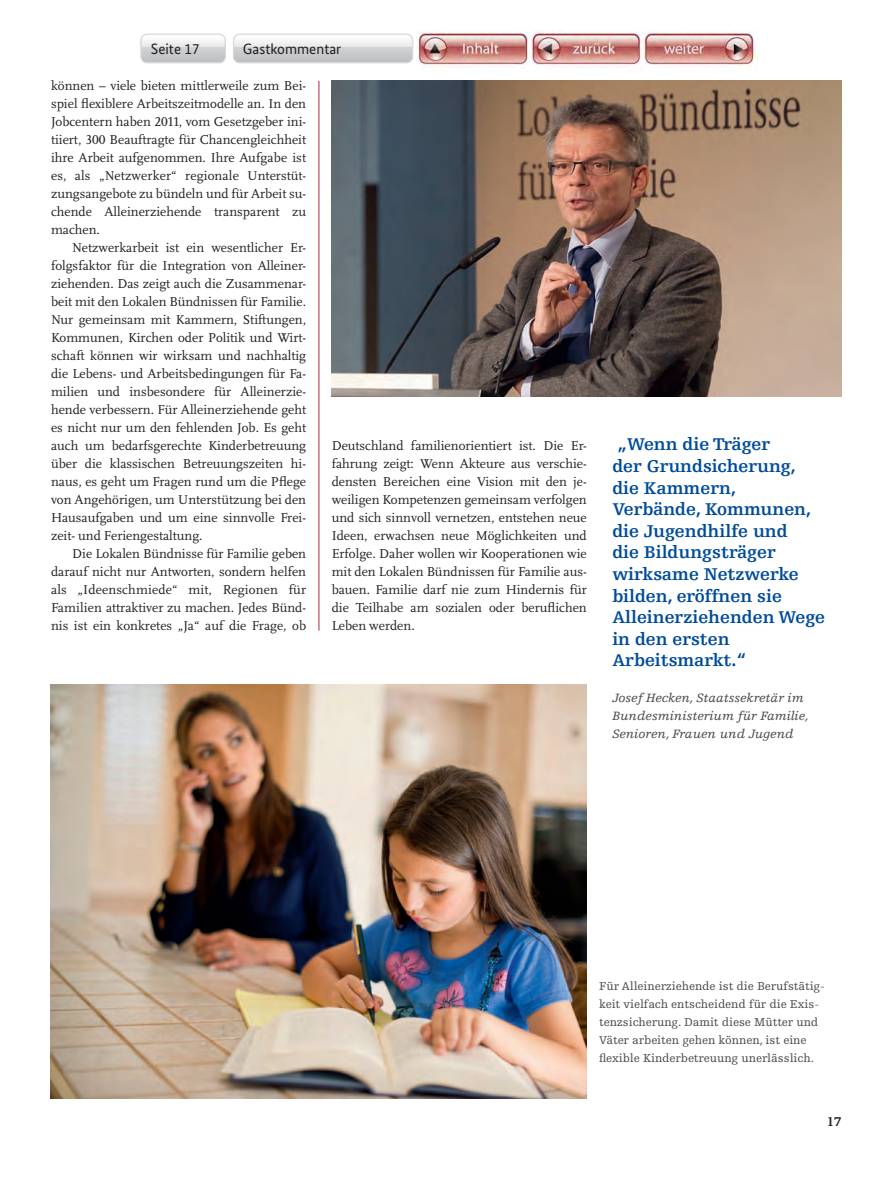
<style>
.page{position:relative;width:893px;height:1191px;background:#fff}
.page>*{position:absolute;margin:0;border:0;box-sizing:border-box;transform-origin:0 0}
.t1{font:700 18px/21.6px "Egyptienne FLT Std";letter-spacing:-.005em;color:#014c98}
.t2{font:15px "Bundes Sans";color:#231f20}
.t3{font:13.5px/18px "Scala Pro";color:#231f20;text-align:justify}
.t4{font:700 13.5px "Egyptienne FLT Std";color:#231f20}
.t5{font:italic 12.75px/18px "Egyptienne FLT Std";color:#4b4c4d}
.t6{font:12px/18px "Egyptienne FLT Std";letter-spacing:-.005em;color:#4b4c4d}
</style>
<div class="page">
<hr style="left:318px;top:81px;width:1px;height:549px;background:#ae2a42">
<svg style="left:140px;top:34px;width:86px;height:29px;background:#d4d5d7"></svg>
<img style="left:142px;top:35px;width:82px;height:6px">
<svg style="left:233px;top:34px;width:180px;height:29px"></svg>
<img style="left:416px;top:31px;width:113px;height:36px">
<img style="left:532px;top:30px;width:225px;height:40px">
<img style="left:332px;top:81px;width:510px;height:315px">
<img style="left:51px;top:684px;width:535px;height:414px">
<p class="t2" style="left:151px;top:39px;width:50px">Seite 17</p>
<p class="t2" style="left:243px;top:39px;width:100px">Gastkommentar</p>
<p class="t3" style="left:51px;top:77px;width:257px">können – viele bieten mittlerweile zum Bei&shy;spiel fexiblere Arbeitszeitmodelle an. In den Jobcentern haben 2011, vom Gesetzgeber ini&shy;tiiert, 300 Beauftragte für Chancengleichheit ihre Arbeit aufgenommen. Ihre Aufgabe ist es, als „Netzwerker“ regionale Unterstüt&shy;zungsangebote zu bündeln und für Arbeit su&shy;chende Alleinerziehende transparent zu machen.</p>
<p class="t3" style="left:51px;top:238px;width:257px;text-indent:21px">Netzwerkarbeit ist ein wesentlicher Er&shy;folgsfaktor für die Integration von Alleiner&shy;ziehenden. Das zeigt auch die Zusammenar&shy;beit mit den Lokalen Bündnissen für Familie.<br>Nur gemeinsam mit Kammern, Stiftungen, Kommunen, Kirchen oder Politik und Wirt&shy;schaft können wir wirksam und nachhaltig die Lebens- und Arbeitsbedingungen für Fa&shy;milien und insbesondere für Alleinerzie&shy;hende verbessern. Für Alleinerziehende geht es nicht nur um den fehlenden Job. Es geht auch um bedarfsgerechte Kinderbetreuung über die klassischen Betreuungszeiten hi&shy;naus, es geht um Fragen rund um die Pfege von Angehörigen, um Unterstützung bei den Hausaufgaben und um eine sinnvolle Frei&shy;zeit- und Feriengestaltung.</p>
<p class="t3" style="left:51px;top:544px;width:257px;text-indent:21px">Die Lokalen Bündnisse für Familie ge ben darauf nicht nur Antworten, sondern helfen als „Ideenschmiede“ mit, Regionen für Familien attraktiver zu machen. Jedes Bünd&shy;nis ist ein konkretes „Ja“ auf die Frage, ob</p>
<p class="t3" style="left:332px;top:436px;width:257px">Deutschland familienorientiert ist. Die Er&shy;fahr ung zeigt: Wenn Akteure aus verschie&shy;densten Bereichen eine Vision mit den je&shy;weiligen Kompetenzen gemeinsam verfolgen und sich sinnvoll vernetzen, entstehen neue Ideen, erwachsen neue Möglichkeiten und Erfolge. Daher wollen wir Kooperationen wie mit den Lokalen Bündnissen für Familie aus&shy;bauen. Familie darf nie zum Hindernis für die Teilhabe am sozialen oder berufichen Leben werden.</p>
<p class="t1" style="left:612px;top:434px;width:214px">„Wenn die Träger<br>der Grundsicherung, die Kammern,<br>Verbände, Kommunen, die Jugendhilfe und<br>die Bildungsträger wirksame Netzwerke bilden, eröffnen sie<br>Allein erziehenden Wege in den ersten<br>Arbeitsmarkt.“</p>
<p class="t5" style="left:612px;top:689px;width:198px">Josef Hecken, Staatssekretär im<br>Bundesministerium für Familie,<br>Senioren, Frauen und Jugend</p>
<p class="t6" style="left:599px;top:977px;width:227px">Für Alleinerziehende ist die Berufstätig&shy;keit vielfach entscheidend für die Exis&shy;tenzsicherung. Damit diese Mütter und Väter arbeiten gehen können, ist eine flexible Kinderbetreuung unerlässlich.</p>
<p class="t4" style="left:827px;top:1114px;width:17px">17</p>
</div>
